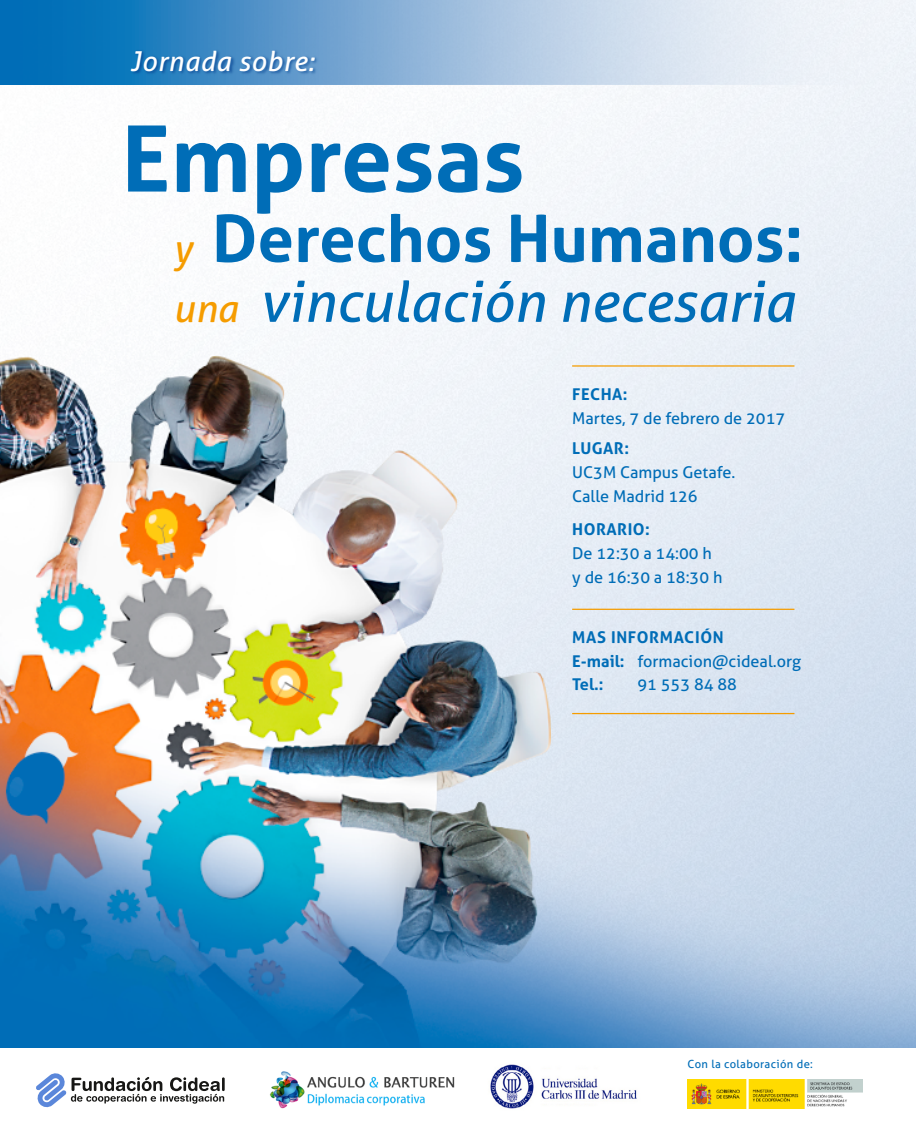
<style>
.page{position:relative;width:916px;height:1131px;background:#fff}
.page>*{position:absolute;margin:0;border:0;box-sizing:border-box;transform-origin:0 0}
.t1{font:700 91.75px "Aller";color:#006db7}
.t2{font:700 65px "Aller";color:#006db7}
.t3{font:italic 56.12px "Aller";color:#006db7}
.t4{font:italic 27.5px "Aller";letter-spacing:.02em;color:#fff}
.t5{font:16.25px/23.8px "Aller";color:#006db7}
.t6{font:700 16.25px/23.8px "Aller";letter-spacing:.03em;color:#006db7}
.t7{font:11.25px "Aller";letter-spacing:.03em;color:#006db7}
.s1{font-weight:400;font-style:italic;font-size:38.25px;color:#f59c00}
.s2{font-size:38.25px;color:#f59c00}
.s3{font-weight:400}
</style>
<div class="page">
<img style="left:0;top:85px;width:915px;height:962px">
<hr style="left:572px;top:365px;width:222px;height:1px;background:#f59c00">
<hr style="left:572px;top:608px;width:222px;height:2px;background:#f59c00">
<hr style="left:572px;top:712px;width:222px;height:2px;background:#f59c00">
<svg style="left:0;top:0;width:915px;height:85px;background:#96bede"></svg>
<img style="left:128px;top:45px;width:286px;height:41px">
<img style="left:270px;top:1071px;width:185px;height:38px">
<img style="left:687px;top:1079px;width:175px;height:29px">
<img style="left:490px;top:1064px;width:147px;height:45px">
<svg style="left:36px;top:1073px;width:189px;height:35px"></svg>
<h3 class="t4" style="left:130px;top:45px;width:186px">Jornada sobre:</h3>
<h1 class="t1" style="left:122px;top:102px;width:404px">Empresas</h1>
<h2 class="t2" style="left:173px;top:198px;width:631px"><span class="s1">y</span> Derechos Humanos:</h2>
<h3 class="t3" style="left:173px;top:267px;width:623px"><span class="s2">una</span> vinculación necesaria</h3>
<p class="t6" style="left:572px;top:382px;width:57px">FECHA:</p>
<p class="t5" style="left:572px;top:406px;width:214px">Martes, 7 de febrero de 2017</p>
<p class="t6" style="left:572px;top:436px;width:58px">LUGAR:</p>
<p class="t5" style="left:572px;top:460px;width:164px">UC3M Campus Getafe.<br>Calle Madrid 126</p>
<p class="t6" style="left:572px;top:517px;width:79px">HORARIO:</p>
<p class="t5" style="left:572px;top:541px;width:152px">De 12:30 a 14:00 h y de 16:30 a 18:30 h</p>
<p class="t6" style="left:572px;top:625px;width:230px">MAS INFORMACIÓN<br>E-mail: <span class="s3">formacion@cideal.org<br></span>Tel.:</p>
<p class="t5" style="left:637px;top:672px;width:101px">91 553 84 88</p>
<p class="t7" style="left:687px;top:1056px;width:127px">Con la colaboración de:</p>
</div>
